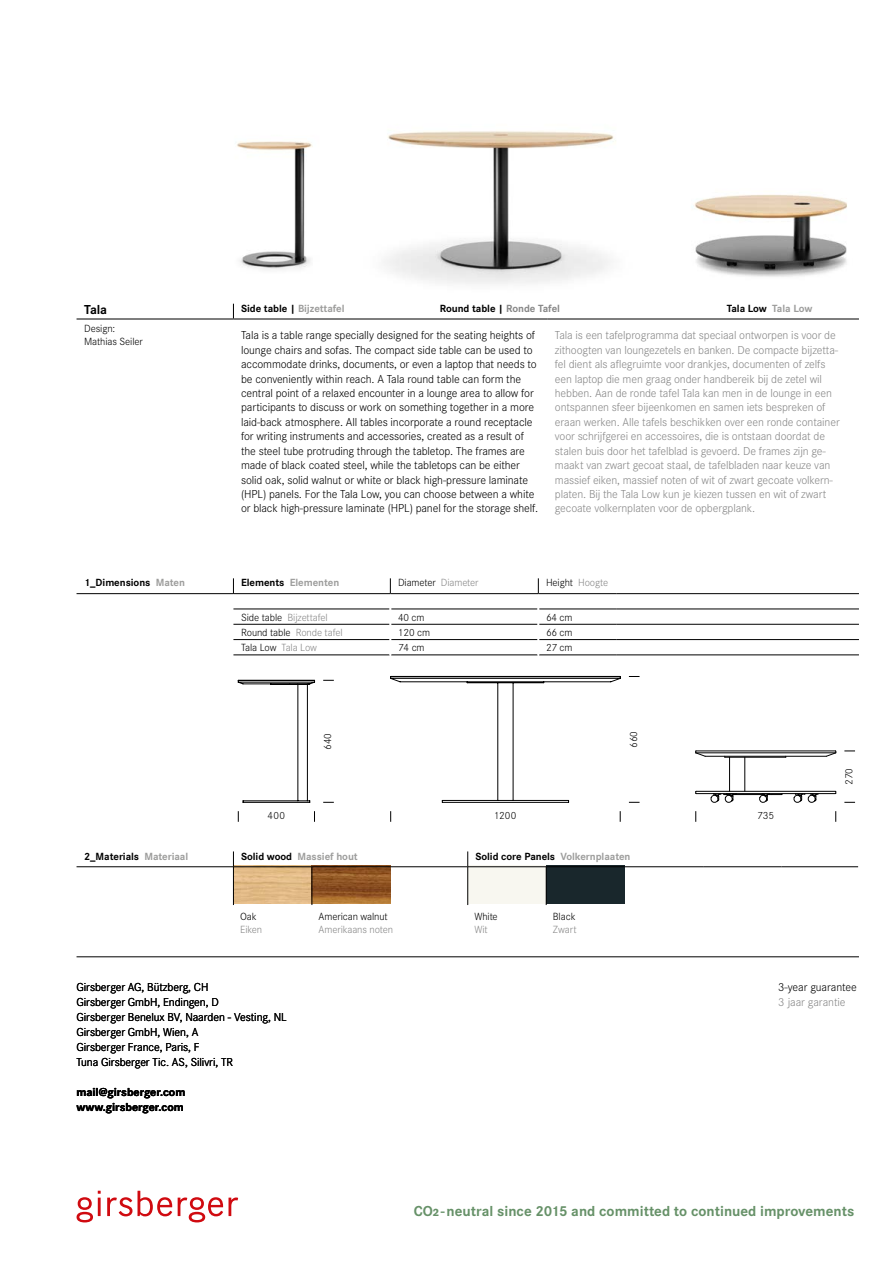
<style>
.page{position:relative;width:893px;height:1263px;background:#fff}
.page>*{position:absolute;margin:0;border:0;box-sizing:border-box;transform-origin:0 0}
.t1{font:700 15px "Corporate S";color:#669168}
.t2{font:700 13.5px "Corporate S";color:#000}
.t3{font:300 12px/14.4px "Corporate S";letter-spacing:-.01em;color:#000}
.t4{font:300 12px/14.4px "Corporate S";letter-spacing:-.01em;color:#878787}
.t5{font:700 12px/15px "Corporate S";letter-spacing:-.005em;color:#000}
.t6{font:300 10.8px/12.9px "Corporate S";letter-spacing:-.01em;color:#000}
.t7{font:700 10.8px "Corporate S";letter-spacing:-.005em;color:#000}
.t8{font:700 10.8px "Corporate S";letter-spacing:-.005em;color:#9d9d9c}
.t9{font:300 10.8px "Corporate S";letter-spacing:-.01em;color:#878787}
.s1{color:#000}
.s2{color:#878787}
.s3{color:#9d9d9c}
</style>
<div class="page">
<img style="left:234px;top:865px;width:156px;height:39px">
<div style="left:546px;top:865px;width:79px;height:39px;background:#19272c"></div>
<div style="left:468px;top:865px;width:78px;height:39px;background:#f8f7f0"></div>
<svg style="left:77px;top:1191px;width:161px;height:31px"></svg>
<img style="left:353px;top:131px;width:279px;height:189px">
<img style="left:237px;top:141px;width:76px;height:129px">
<img style="left:694px;top:194px;width:153px;height:83px">
<svg style="left:238px;top:680px;width:77px;height:123px"></svg>
<svg style="left:390px;top:676px;width:231px;height:127px"></svg>
<hr style="left:696px;top:793px;width:139px;height:1px;background:#000">
<hr style="left:696px;top:791px;width:139px;height:1px;background:#000">
<hr style="left:725px;top:757px;width:61px;height:1px;background:#000">
<hr style="left:729px;top:757px;width:1px;height:34px;background:#000">
<hr style="left:744px;top:757px;width:1px;height:34px;background:#000">
<hr style="left:696px;top:751px;width:139px;height:1px;background:#000">
<hr style="left:696px;top:752px;width:140px;height:1px;background:#000">
<svg style="left:695px;top:751px;width:10px;height:6px"></svg>
<svg style="left:826px;top:751px;width:10px;height:6px"></svg>
<hr style="left:705px;top:756px;width:121px;height:1px;background:#000">
<hr style="left:733px;top:794px;width:31px;height:1px;background:#000">
<svg style="left:710px;top:794px;width:27px;height:9px"></svg>
<svg style="left:758px;top:794px;width:25px;height:9px"></svg>
<svg style="left:793px;top:794px;width:26px;height:9px"></svg>
<hr style="left:77px;top:318px;width:156px;height:1px;background:#000">
<hr style="left:233px;top:318px;width:314px;height:1px;background:#000">
<hr style="left:547px;top:318px;width:312px;height:1px;background:#000">
<svg style="left:233px;top:304px;width:1px;height:14px"></svg>
<hr style="left:391px;top:609px;width:146px;height:1px;background:#000">
<hr style="left:539px;top:609px;width:78px;height:1px;background:#000">
<hr style="left:617px;top:609px;width:242px;height:1px;background:#000">
<hr style="left:617px;top:624px;width:242px;height:1px;background:#000">
<hr style="left:617px;top:639px;width:242px;height:1px;background:#000">
<hr style="left:617px;top:655px;width:242px;height:1px;background:#000">
<hr style="left:233px;top:609px;width:156px;height:1px;background:#000">
<hr style="left:233px;top:624px;width:156px;height:1px;background:#000">
<hr style="left:391px;top:624px;width:146px;height:1px;background:#000">
<hr style="left:539px;top:624px;width:78px;height:1px;background:#000">
<hr style="left:233px;top:639px;width:156px;height:1px;background:#000">
<hr style="left:391px;top:639px;width:146px;height:1px;background:#000">
<hr style="left:539px;top:639px;width:78px;height:1px;background:#000">
<hr style="left:233px;top:655px;width:156px;height:1px;background:#000">
<hr style="left:391px;top:655px;width:146px;height:1px;background:#000">
<hr style="left:539px;top:655px;width:78px;height:1px;background:#000">
<svg style="left:233px;top:578px;width:1px;height:16px"></svg>
<svg style="left:389px;top:578px;width:2px;height:77px"></svg>
<svg style="left:537px;top:578px;width:2px;height:77px"></svg>
<hr style="left:77px;top:593px;width:156px;height:1px;background:#000">
<hr style="left:234px;top:593px;width:156px;height:1px;background:#000">
<hr style="left:390px;top:593px;width:148px;height:1px;background:#000">
<hr style="left:538px;top:593px;width:79px;height:1px;background:#000">
<hr style="left:617px;top:593px;width:242px;height:1px;background:#000">
<hr style="left:77px;top:956px;width:782px;height:1px;background:#000">
<hr style="left:233px;top:867px;width:1px;height:38px;background:#000">
<hr style="left:467px;top:867px;width:1px;height:38px;background:#000">
<svg style="left:233px;top:851px;width:1px;height:16px"></svg>
<svg style="left:467px;top:851px;width:1px;height:15px"></svg>
<hr style="left:312px;top:866px;width:1px;height:39px;background:#000">
<hr style="left:77px;top:866px;width:156px;height:1px;background:#000">
<hr style="left:234px;top:866px;width:78px;height:1px;background:#000">
<hr style="left:312px;top:866px;width:78px;height:1px;background:#000">
<hr style="left:390px;top:866px;width:78px;height:1px;background:#000">
<hr style="left:468px;top:866px;width:78px;height:1px;background:#000">
<hr style="left:546px;top:866px;width:79px;height:1px;background:#000">
<hr style="left:625px;top:866px;width:78px;height:1px;background:#000">
<hr style="left:703px;top:866px;width:79px;height:1px;background:#000">
<hr style="left:782px;top:866px;width:76px;height:1px;background:#000">
<hr style="left:546px;top:866px;width:1px;height:39px;background:#000">
<p class="t2" style="left:84px;top:302px;width:24px">Tala</p>
<p class="t8" style="left:241px;top:302px;width:105px"><span class="s1">Side table |</span> Bijzettafel</p>
<p class="t7" style="left:440px;top:302px;width:122px">Round table | <span class="s2">Ronde Tafel</span></p>
<p class="t7" style="left:727px;top:302px;width:87px">Tala Low <span class="s3">Tala Low</span></p>
<p class="t6" style="left:84px;top:322px;width:60px">Design:<br>Mathias Seiler</p>
<p class="t3" style="left:241px;top:328px;width:299px">Tala is a table range specially designed for the seating heights of lounge chairs and sofas. The compact side table can be used to accommodate drinks, documents, or even a laptop that needs to be conveniently within reach. A Tala round table can form the central point of a relaxed encounter in a lounge area to allow for participants to discuss or work on something together in a more laid-back atmosphere. All tables incorporate a round receptacle for writing instruments and accessories, created as a result of the steel tube protruding through the tabletop. The frames are made of black coated steel, while the tabletops can be either solid oak, solid walnut or white or black high-pressure laminate (HPL) panels. For the Tala Low, you can choose between a white or black high-pressure laminate (HPL) panel for the storage shelf.</p>
<p class="t4" style="left:555px;top:328px;width:286px">Tala is een tafelprogramma dat speciaal ontworpen is voor de zithoogten van loungezetels en banken. De compacte bijzetta&shy;fel dient als aflegruimte voor drankjes, documenten of zelfs een laptop die men graag onder handbereik bij de zetel wil hebben. Aan de ronde tafel Tala kan men in de lounge in een ontspannen sfeer bijeenkomen en samen iets bespreken of eraan werken. Alle tafels beschikken over een ronde container voor schrijfgerei en accessoires, die is ontstaan doordat de stalen buis door het tafelblad is gevoerd. De frames zijn ge&shy;maakt van zwart gecoat staal, de tafelbladen naar keuze van massief eiken, massief noten of wit of zwart gecoate volkern&shy;platen. Bij the Tala Low kun je kiezen tussen en wit of zwart gecoate volkernplaten voor de opbergplank.</p>
<p class="t7" style="left:84px;top:577px;width:102px">1_Dimensions <span class="s3">Maten</span></p>
<p class="t8" style="left:241px;top:577px;width:100px"><span class="s1">Elements</span> Elementen</p>
<p class="t6" style="left:398px;top:576px;width:82px">Diameter <span class="s2">Diameter</span></p>
<p class="t6" style="left:546px;top:576px;width:64px">Height <span class="s2">Hoogte</span></p>
<p class="t9" style="left:241px;top:611px;width:88px"><span class="s1">Side table</span> Bijzettafel</p>
<p class="t6" style="left:398px;top:611px;width:28px">40 cm</p>
<p class="t6" style="left:546px;top:611px;width:28px">64 cm</p>
<p class="t6" style="left:241px;top:626px;width:103px">Round table <span class="s2">Ronde tafel</span></p>
<p class="t6" style="left:398px;top:626px;width:34px">120 cm</p>
<p class="t6" style="left:546px;top:626px;width:28px">66 cm</p>
<p class="t6" style="left:241px;top:641px;width:77px">Tala Low <span class="s2">Tala Low</span></p>
<p class="t6" style="left:398px;top:641px;width:28px">74 cm</p>
<p class="t6" style="left:546px;top:641px;width:28px">27 cm</p>
<p class="t6" style="left:321px;top:750px;width:18px;rotate:-90deg">640</p>
<p class="t6" style="left:627px;top:748px;width:18px;rotate:-90deg">660</p>
<p class="t6" style="left:268px;top:809px;width:19px">400</p>
<p class="t6" style="left:494px;top:809px;width:24px">1200</p>
<p class="t6" style="left:757px;top:809px;width:19px">735</p>
<p class="t7" style="left:84px;top:850px;width:106px">2_Materials <span class="s3">Materiaal</span></p>
<p class="t8" style="left:241px;top:850px;width:118px"><span class="s1">Solid wood</span> Massief hout</p>
<p class="t7" style="left:475px;top:850px;width:157px">Solid core Panels <span class="s3">Volkernplaaten</span></p>
<p class="t6" style="left:240px;top:910px;width:18px">Oak</p>
<p class="t9" style="left:240px;top:923px;width:24px">Eiken</p>
<p class="t6" style="left:319px;top:910px;width:71px">American walnut</p>
<p class="t9" style="left:319px;top:923px;width:76px">Amerikaans noten</p>
<p class="t6" style="left:474px;top:910px;width:25px">White</p>
<p class="t9" style="left:474px;top:923px;width:15px">Wit</p>
<p class="t6" style="left:553px;top:910px;width:24px">Black</p>
<p class="t9" style="left:553px;top:923px;width:25px">Zwart</p>
<p class="t6" style="left:843px;top:785px;width:18px;rotate:-90deg">270</p>
<p class="t3" style="left:77px;top:980px;width:212px;line-height:15px">Girsberger AG, Bützberg, CH<br>Girsberger GmbH, Endingen, D<br>Girsberger Benelux BV, Naarden - Vesting, NL<br>Girsberger GmbH, Wien, A<br>Girsberger France, Paris, F<br>Tuna Girsberger Tic. AS, Silivri, TR</p>
<p class="t5" style="left:77px;top:1085px;width:110px">mail@girsberger.com www.girsberger.com</p>
<p class="t3" style="left:778px;top:980px;width:80px">3-year guarantee</p>
<p class="t4" style="left:778px;top:995px;width:69px">3 jaar garantie</p>
<p class="t1" style="left:414px;top:1203px;width:442px">CO2 -neutral since 2015 and committed to continued improvements</p>
</div>
